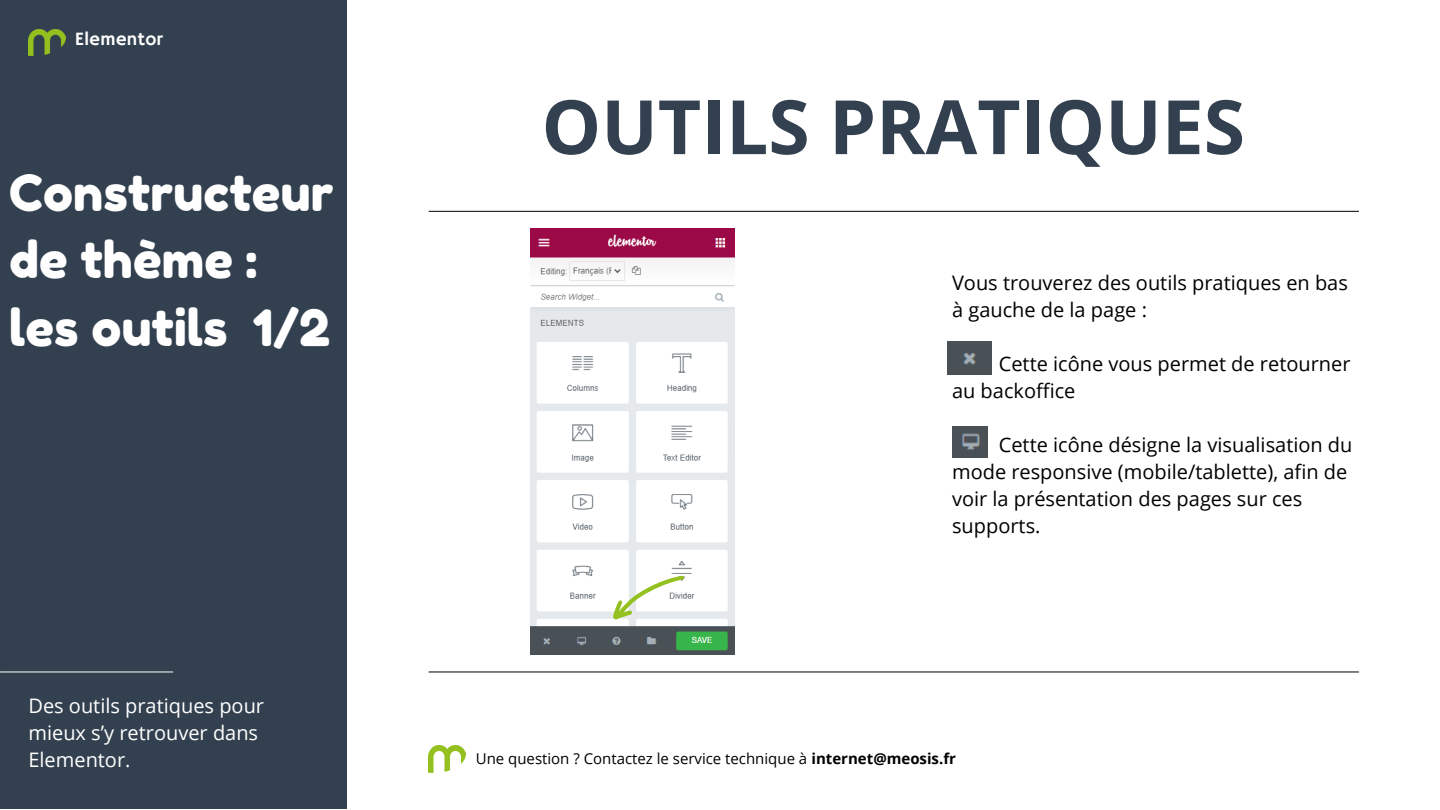
<style>
.page{position:relative;width:1440px;height:810px;background:#fff}
.page>*{position:absolute;margin:0;border:0;box-sizing:border-box;transform-origin:0 0}
.t1{font:700 75px "Open Sans";color:#33404f}
.t2{font:50px/67.5px "Fredoka One";color:#fff}
.t3{font:20px/27px "Open Sans";color:#000}
.t4{font:20px/27px "Open Sans";color:#fff}
.t5{font:18.8px "Hammersmith One";color:#fff}
.t6{font:15px "Open Sans";color:#000}
.s1{font-weight:700}
</style>
<div class="page">
<div style="left:0;top:0;width:347px;height:809px;background:#33404f"></div>
<img style="left:28px;top:29px;width:37px;height:27px">
<hr style="left:429px;top:211px;width:930px;height:1px;background:#000">
<hr style="left:429px;top:672px;width:930px;height:1px;background:#000">
<hr style="left:0;top:672px;width:173px;height:1px;background:#fff">
<img style="left:429px;top:746px;width:36px;height:26px">
<img style="left:530px;top:229px;width:205px;height:425px">
<img style="left:948px;top:342px;width:43px;height:32px">
<img style="left:952px;top:426px;width:35px;height:32px">
<svg style="left:609px;top:576px;width:77px;height:44px"></svg>
<h3 class="t5" style="left:75px;top:28px;width:89px">Elementor</h3>
<p class="t2" style="left:9px;top:159px;width:326px">Constructeur de thème : les outils 1/2</p>
<p class="t4" style="left:28px;top:692px;width:237px">Des outils pratiques pour mieux s’y retrouver dans<br>Elementor.</p>
<p class="t1" style="left:542px;top:74px;width:705px">OUTILS PRATIQUES</p>
<h3 class="t3" style="left:952px;top:269px;width:397px">Vous trouverez des outils pratiques en bas à gauche de la page :</h3>
<h1 class="t3" style="left:952px;top:350px;width:400px;text-indent:47px">Cette icône vous permet de retourner au backoffice</h1>
<p class="t3" style="left:952px;top:431px;width:402px;text-indent:47px">Cette icône désigne la visualisation du mode responsive (mobile/tablette), afin de voir la présentation des pages sur ces supports.</p>
<p class="t6" style="left:476px;top:748px;width:482px">Une question ? Contactez le service technique à <span class="s1">internet@meosis.fr</span></p>
</div>
